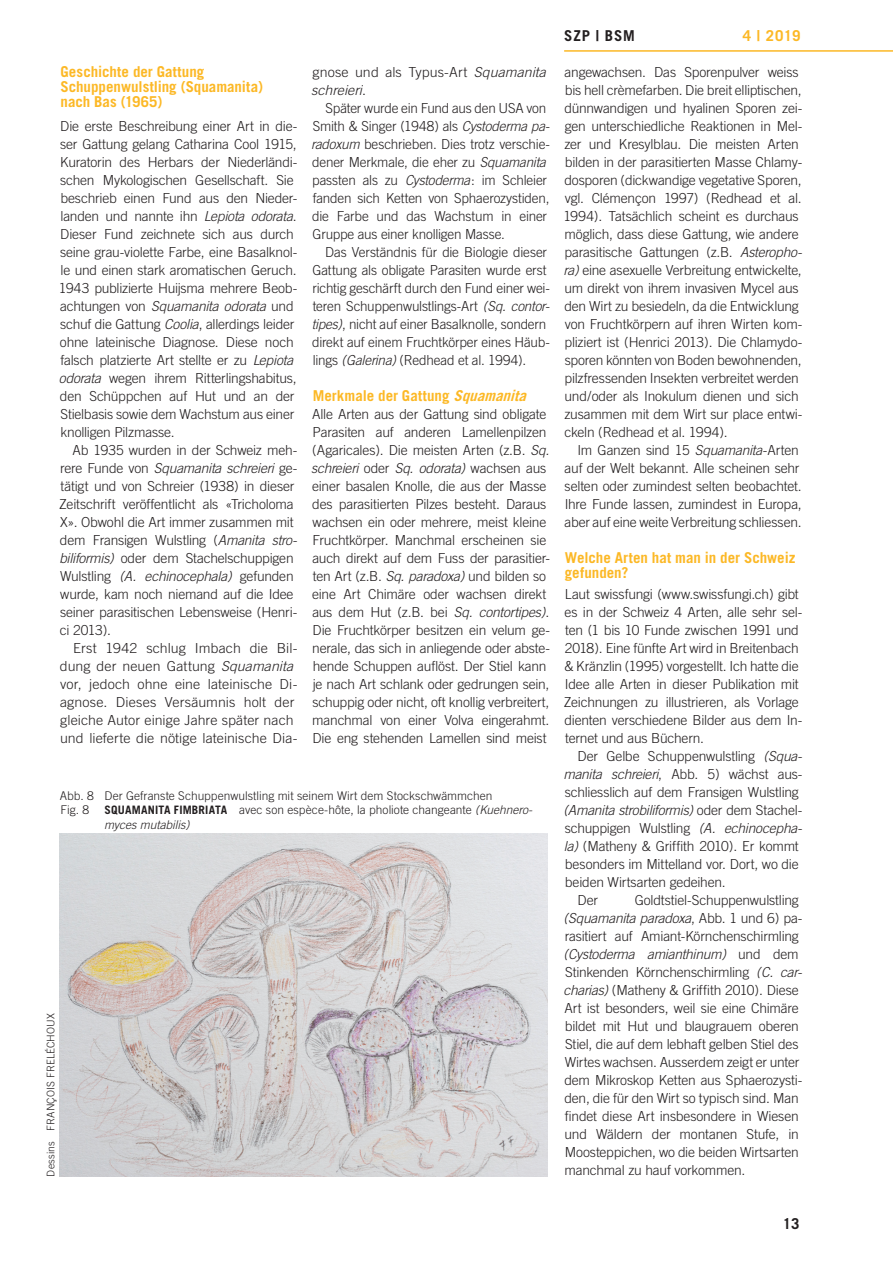
<style>
.page{position:relative;width:893px;height:1263px;background:#fff}
.page>*{position:absolute;margin:0;border:0;box-sizing:border-box;transform-origin:0 0}
.t1{font:700 15px/15px "Trade Gothic";letter-spacing:-.005em;color:#fcb825}
.t2{font:700 15px "Trade Gothic";letter-spacing:.055em;color:#231f20}
.t3{font:300 13.8px/18px "Trade Gothic";letter-spacing:-.015em;color:#231f20}
.t4{font:300 13.8px/18px "Trade Gothic";letter-spacing:.005em;color:#231f20}
.t5{font:300 13.8px/18px "Trade Gothic";letter-spacing:.01em;color:#231f20}
.t6{font:italic 300 13.8px "Trade Gothic";letter-spacing:-.02em;color:#231f20}
.t7{font:300 12px/14.4px "Trade Gothic";color:#231f20}
.t8{font:300 10.5px "Trade Gothic";letter-spacing:.01em;color:#231f20}
.s1{font-style:italic}
.s2{font-weight:700;font-size:11.7px}
.s3{font-style:normal}
</style>
<div class="page">
<hr style="left:564px;top:50px;width:329px;height:2px;background:#fcb825">
<img style="left:60px;top:833px;width:487px;height:343px">
<p class="t1" style="left:60px;top:64px;width:204px">Geschichte der Gattung<br>Schuppenwulstling (Squamanita) nach Bas (1965)</p>
<p class="t3" style="left:59px;top:117px;width:240px">Die erste Beschreibung einer Art in die&shy;ser Gattung gelang Catharina Cool 1915, Kuratorin des Herbars der Niederländi&shy;schen Mykologischen Gesellschaft. Sie beschrieb einen Fund aus den Nieder&shy;landen und nannte ihn <span class="s1">Lepiota odorata</span>.<br>Dieser Fund zeichnete sich aus durch seine grau-violette Farbe, eine Basalknol&shy;le und einen stark aromatischen Geruch.<br>1943 publizierte H uijsma mehrere Beob&shy;achtungen von <span class="s1">Squamanita odorata</span> und schuf die Gattung <span class="s1">Coolia</span>, allerdings leider ohne lateinische Diagnose. Diese noch falsch platzierte Art stellte er zu <span class="s1">Lepiota odorata</span> wegen ihrem Ritterlingshabitus, den Schüppchen auf H ut und an der Stielbasis sowie dem Wachstum aus einer knolligen Pilzmasse.</p>
<p class="t3" style="left:59px;top:441px;width:240px;text-indent:13px">Ab 1935 wurden in der Schweiz meh&shy;rere Funde von <span class="s1">Squamanita schreieri</span> ge&shy;tätigt und von Schreier (1938) in dieser Zeitschrift veröffentlicht als «Tricholoma X». Obwohl die Art immer zusammen mit dem Fransigen Wulstling (<span class="s1">Amanita stro&shy;biliformis)</span> oder dem Stachelschuppigen Wulstling <span class="s1">(A. echinocephala)</span> gefunden wurde, kam noch niemand auf die Idee seiner parasitischen Lebensweise (Henri&shy;ci 2013).</p>
<p class="t4" style="left:60px;top:639px;width:239px;text-indent:13px">Erst 1942 schlug Imbach die Bil&shy;dung der neuen Gattung <span class="s1">Squamanita </span>vor, jedoch ohne eine lateinische Di&shy;agnose. Dieses Versäumnis holt der gleiche Autor einige Jahre später nach und lieferte die nötige lateinische Dia-</p>
<p class="t5" style="left:311px;top:63px;width:236px">gnose und als Typus-Art <span class="s1">Squamanita schreieri</span>.</p>
<p class="t3" style="left:311px;top:99px;width:240px;text-indent:14px">Später wurde ein Fund aus den USA von Smith &amp; Singer (1948) als <span class="s1">Cystoderma pa&shy;radoxum</span> beschrieben. Dies trotz verschie&shy;dener Merkmale, die eher zu <span class="s1">Squamanita </span>passten als zu <span class="s1">Cystoderma</span>: im Schleier fanden sich Ketten von Sphaerozystiden, die Farbe und das Wachstum in einer Gruppe aus einer knolligen Masse.</p>
<p class="t3" style="left:312px;top:243px;width:240px;text-indent:14px">Das Verständnis für die Biologie dieser Gattung als obligate Parasiten wurde erst richtig geschärft durch den Fund einer wei&shy;teren Schuppenwulstlings-Art <span class="s1">(Sq. contor&shy;tipes)</span>, nicht auf einer Basalknolle, sondern direkt auf einem Fruchtkörper eines Häub&shy;lings <span class="s1">(Galerina)</span> (Redhead et al. 1994).</p>
<p class="t1" style="left:313px;top:388px;width:220px">Merkmale der Gattung <span class="s1">Squamanita</span></p>
<p class="t3" style="left:311px;top:405px;width:241px">Alle Arten aus der Gattung sind obligate Parasiten auf anderen Lamellenpilzen (Agaricales). Die meisten Arten (z.B. <span class="s1">Sq. schreieri</span> oder <span class="s1">Sq. odorata)</span> wachsen aus einer basalen Knolle, die aus der Masse des parasitierten Pilzes besteht. Daraus wachsen ein oder mehrere, meist kleine Fruchtkörper. Manchmal erscheinen sie auch direkt auf dem Fuss der parasitier&shy;ten Art (z.B. <span class="s1">Sq. paradoxa)</span> und bilden so eine Art Chimäre oder wachsen direkt aus dem H ut (z.B. bei <span class="s1">Sq. contortipes)</span>.<br>Die Fruchtkörper besitzen ein velum ge&shy;nerale, das sich in anliegende oder abste&shy;hende Schuppen auflöst. Der Stiel kann je nach Art schlank oder gedrungen sein, schuppig oder nicht, oft knollig verbreitert, manchmal von einer Volva eingerahmt.<br>Die eng stehenden Lamellen sind meist</p>
<p class="t7" style="left:60px;top:788px;width:434px">Abb. 8 Der Gefranste Schuppenwulstling mit seinem Wirt dem Stockschwämmchen<br>Fig. 8</p>
<p class="t7" style="left:104px;top:803px;width:430px"><span class="s2">Squamanita fimb riata</span> avec son espèce-hôte, la pholiote changeante <span class="s1">(Kuehnero&shy;myces mutabilis)</span></p>
<p class="t8" style="left:45px;top:1177px;width:165px;rotate:-90deg">Dessins François Freléchoux</p>
<p class="t2" style="left:564px;top:27px;width:72px">SZP | BSM</p>
<p class="t1" style="left:743px;top:28px;width:59px">4 | 2019</p>
<p class="t3" style="left:563px;top:63px;width:241px">angewachsen. Das Sporenpulver weiss bis hell crèmefarben. Die breit elliptischen, dünnwandigen und hyalinen Sporen zei&shy;gen unterschiedliche Reaktionen in Mel&shy;zer und Kresylblau. Die meisten Arten bilden in der parasitierten Masse Chlamy&shy;dosporen (dickwandige vegetative Sporen, vgl. Clémençon 1997) (Redhead et al.<br>1994). Tatsächlich scheint es durchaus möglich, dass diese Gattung, wie andere parasitische Gattungen (z.B. <span class="s1">Asteropho&shy;ra)</span> eine asexuelle Verbreitung entwickelte, um direkt von ihrem invasiven Mycel aus den Wirt zu besiedeln, da die Entwicklung von Fruchtkörpern auf ihren Wirten kom&shy;pliziert ist (Henrici 2013). Die Chlamydo&shy;sporen könnten von Boden bewohnenden, pilzfressenden Insekten verbreitet werden und/oder als Inokulum dienen und sich zusammen mit dem Wirt sur place entwi&shy;ckeln (Redhead et al. 1994).</p>
<p class="t3" style="left:565px;top:441px;width:239px;text-indent:13px">Im Ganzen sind 15 <span class="s1">Squamanita</span>-Arten auf der Welt bekannt. Alle scheinen sehr selten oder zumindest selten beobachtet.<br>Ihre Funde lassen, zumindest in Europa, aber auf eine weite Verbreitung schliessen.</p>
<p class="t1" style="left:565px;top:550px;width:232px">Welche Arten hat man in der Schweiz gefunden?</p>
<p class="t3" style="left:564px;top:585px;width:240px">Laut swissfungi (www.swissfungi.ch) gibt es in der Schweiz 4 Arten, alle sehr sel&shy;ten (1 bis 10 Funde zwischen 1991 und 2018). Eine fünfte Art wird in Breitenbach &amp; Kränzlin (1995) vorgestellt. Ich hatte die Idee alle Arten in dieser Publikation mit Zeichnungen zu illustrieren, als Vorlage dienten verschiedene Bilder aus dem In&shy;ternet und aus Büchern.</p>
<p class="t3" style="left:578px;top:747px;width:226px">Der Gelbe Schuppenwulstling <span class="s1">(Squa-</span></p>
<p class="t3" style="left:563px;top:765px;width:241px"><span class="s1">manita schreieri</span>, Abb. 5) wächst aus-</p>
<p class="t3" style="left:565px;top:783px;width:236px">schliesslich auf dem Fransigen Wulstling</p>
<p class="t6" style="left:563px;top:802px;width:240px">(Amanita strobiliformis) <span class="s3">oder dem Stachel-</span></p>
<p class="t3" style="left:565px;top:819px;width:239px">schuppigen Wulstling <span class="s1">(A. echinocepha-</span></p>
<p class="t3" style="left:564px;top:837px;width:236px"><span class="s1">la)</span> (Matheny &amp; Griffith 2010). Er kommt</p>
<p class="t3" style="left:565px;top:855px;width:235px">besonders im Mittelland vor. Dort, wo die</p>
<p class="t3" style="left:565px;top:873px;width:162px">beiden Wirtsarten gedeihen.</p>
<p class="t3" style="left:578px;top:891px;width:22px">Der</p>
<p class="t3" style="left:563px;top:891px;width:240px;text-indent:71px">Goldtstiel-Schuppenwulstling <span class="s1">(Squamanita paradoxa</span>, Abb. 1 und 6) pa&shy;rasitiert auf Amiant-Körnchenschirmling <span class="s1">(Cystoderma amianthinum)</span> und dem Stinkenden Körnchenschirmling <span class="s1">(C. car&shy;charias)</span> (Matheny &amp; Griffith 2010). Diese Art ist besonders, weil sie eine Chimäre bildet mit H ut und blaugrauem oberen Stiel, die auf dem lebhaft gelben Stiel des Wirtes wachsen. Ausserdem zeigt er unter dem Mikroskop Ketten aus Sphaerozysti&shy;den, die für den Wirt so typisch sind. Man findet diese Art insbesondere in Wiesen und Wäldern der montanen Stufe, in Moosteppichen, wo die beiden Wirtsarten manchmal zu hauf vorkommen.</p>
<p class="t2" style="left:783px;top:1214px;width:18px">13</p>
</div>
